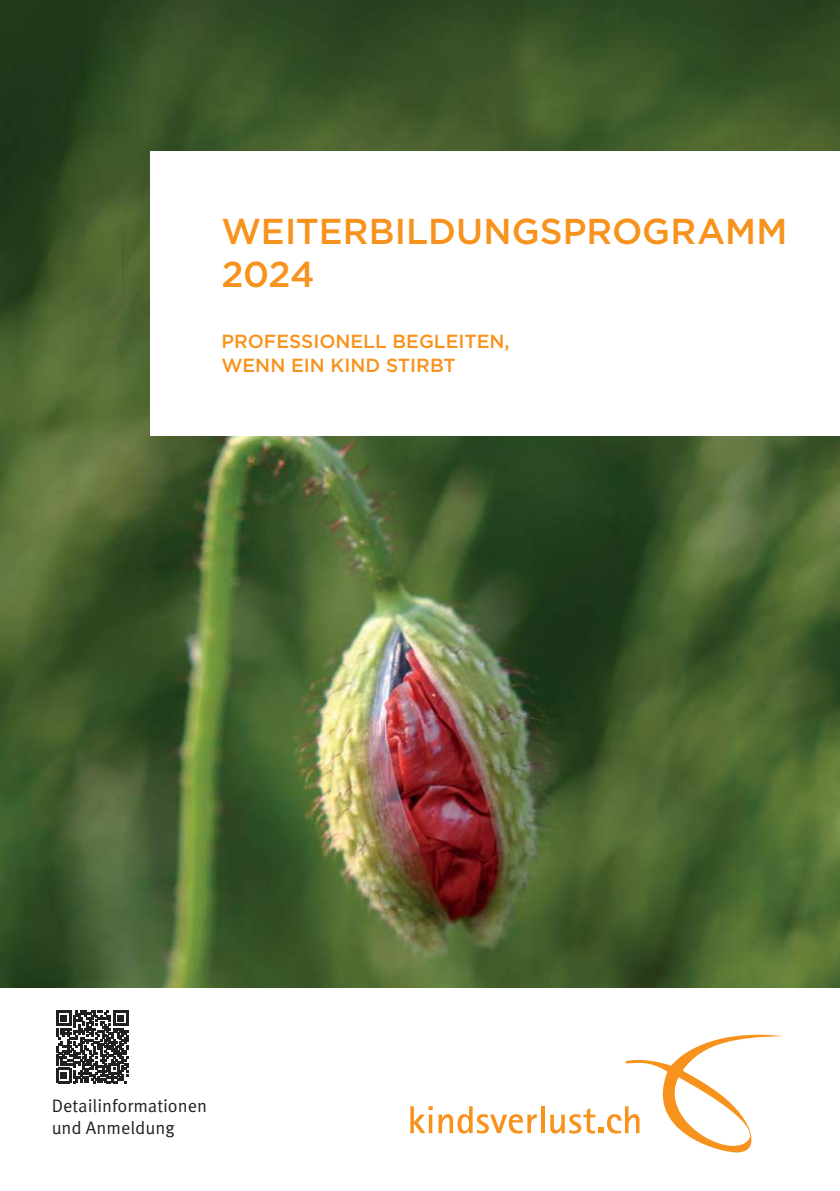
<style>
.page{position:relative;width:840px;height:1191px;background:#fff}
.page>*{position:absolute;margin:0;border:0;box-sizing:border-box;transform-origin:0 0}
.t1{font:500 36px/43.2px "Gotham";color:#f7931d}
.t2{font:500 19px/24.6px "Gotham";color:#f7931d}
.t3{font:18px/22.4px "Meta Pro Norm";color:#221f1f}
</style>
<div class="page">
<img style="left:0;top:0;width:839px;height:987px">
<div style="left:150px;top:152px;width:689px;height:284px;background:#fff"></div>
<svg style="left:410px;top:1106px;width:22px;height:27px"></svg>
<svg style="left:438px;top:1106px;width:98px;height:27px"></svg>
<svg style="left:541px;top:1106px;width:3px;height:27px"></svg>
<svg style="left:550px;top:1034px;width:232px;height:119px"></svg>
<svg style="left:56px;top:1010px;width:72px;height:73px"></svg>
<h1 class="t1" style="left:221px;top:212px;width:567px">WEITERBILDUNGS PROGRAMM<br>2024</h1>
<p class="t2" style="left:221px;top:330px;width:290px">PROFESSIONELL BEGLEITEN,<br>WENN EIN KIND STIRBT</p>
<p class="t3" style="left:52px;top:1095px;width:157px">Detailinformationen und Anmeldung</p>
</div>
